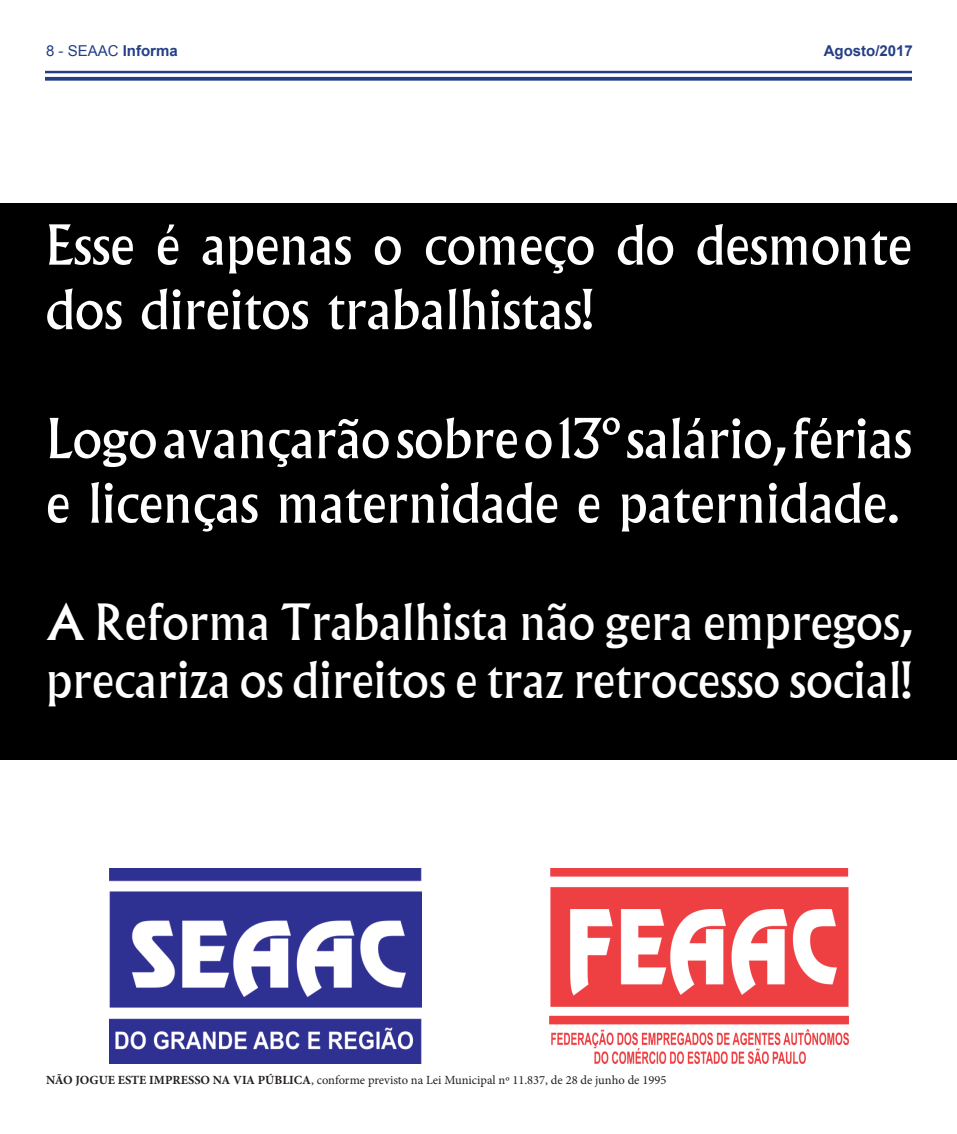
<style>
.page{position:relative;width:957px;height:1134px;background:#fff}
.page>*{position:absolute;margin:0;border:0;box-sizing:border-box;transform-origin:0 0}
.t1{font:53.75px/64.5px "Albertus";color:#fff}
.t2{font:48.75px/58.5px "Albertus";color:#fff}
.t3{font:15px "Arial";color:#243f86}
.t4{font:700 15px "Arial";color:#243f86}
.t5{font:12.5px "Minion Pro";color:#231f20}
.s1{font-weight:700}
</style>
<div class="page">
<hr style="left:45px;top:71px;width:867px;height:2px;background:#243f86">
<svg style="left:45px;top:77px;width:867px;height:4px;background:#354e8f"></svg>
<div style="left:0;top:204px;width:957px;height:556px;background:#000001"></div>
<img style="left:109px;top:868px;width:313px;height:195px">
<img style="left:549px;top:868px;width:299px;height:195px">
<p class="t3" style="left:46px;top:40px;width:133px">8 - SEAAC <span class="s1">Informa</span></p>
<p class="t4" style="left:823px;top:40px;width:91px">Agosto/2017</p>
<p class="t1" style="left:46px;top:213px;width:867px">Esse é apenas o começo do desmonte dos direitos trabalhistas!</p>
<p class="t1" style="left:46px;top:407px;width:867px">Logo avançarão sobre o 13º salário, férias e licenças maternidade e paternidade.</p>
<p class="t2" style="left:46px;top:593px;width:867px">A Reforma Trabalhista não gera empregos, precariza os direitos e traz retrocesso social!</p>
<p class="t5" style="left:46px;top:1071px;width:622px"><span class="s1">NÃO JOGUE ESTE IMPRESSO NA VIA PÚBLICA</span>, conforme previsto na Lei Municipal nº 11.837, de 28 de junho de 1995</p>
</div>
